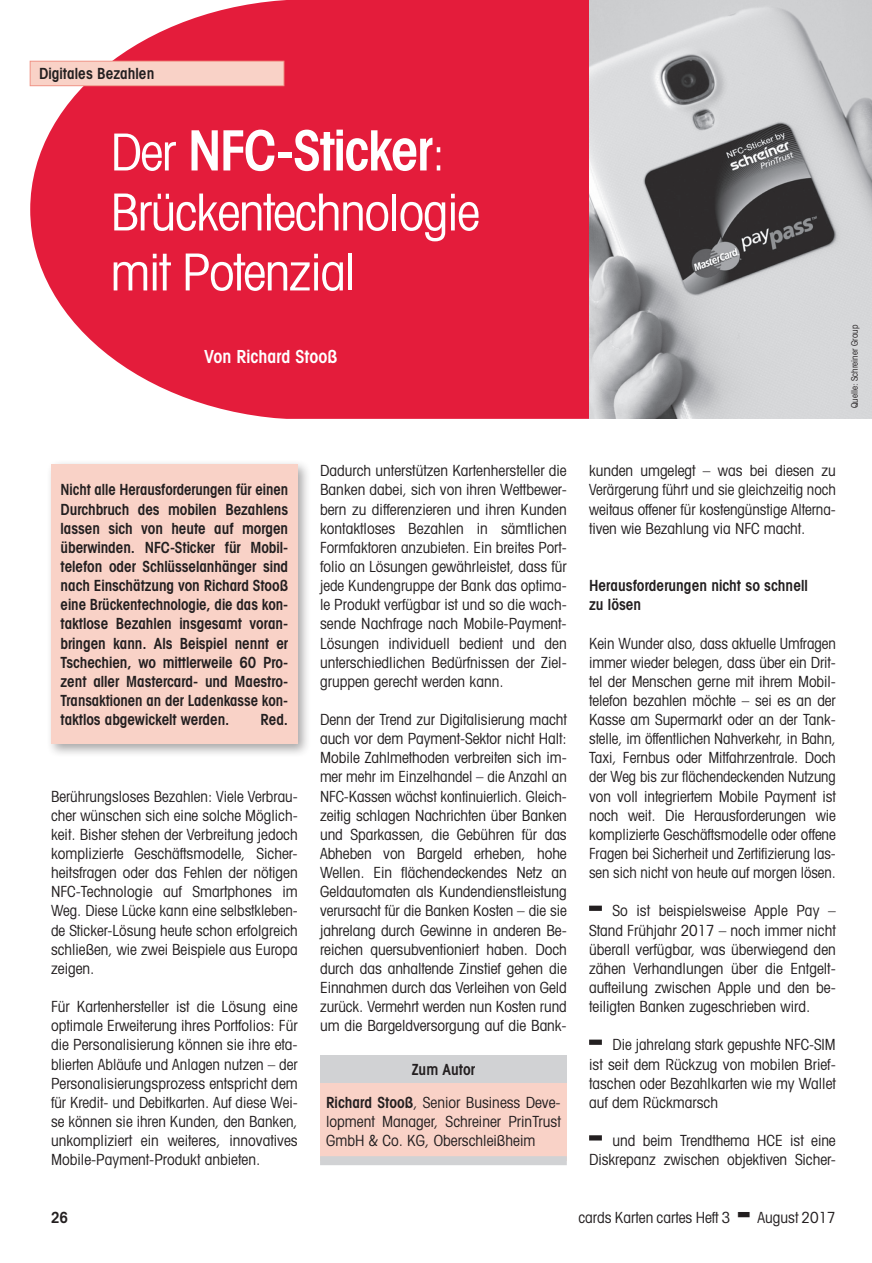
<style>
.page{position:relative;width:872px;height:1263px;background:#fff}
.page>*{position:absolute;margin:0;border:0;box-sizing:border-box;transform-origin:0 0}
.t1{font:600 condensed 55.5px "Avant Garde";letter-spacing:-.025em;color:#fff}
.t2{font:condensed 51px/60px "Avant Garde";letter-spacing:-.025em;color:#fff}
.t3{font:600 condensed 18px "Avant Garde";color:#fff}
.t4{font:condensed 15.3px/19.2px "Avant Garde";color:#231f20;text-align:justify}
.t5{font:600 condensed 15.3px/19.2px "Avant Garde";color:#231f20;text-align:justify}
.t6{font:condensed 9px "Avant Garde";color:#231f20}
.s1{font-weight:400;font-size:51px}
.s2{font-weight:600}
</style>
<div class="page">
<svg style="left:30px;top:0;width:559px;height:419px;background:#e6324e"></svg>
<div style="left:30px;top:61px;width:254px;height:25px;background:#f9d2c7"></div>
<div style="left:30px;top:61px;width:254px;height:25px;border:1px solid #f09588"></div>
<div style="left:46px;top:460px;width:265px;height:298px;background:#231f20;opacity:.4"></div>
<div style="left:51px;top:465px;width:247px;height:279px;background:#f9d2c7"></div>
<div style="left:320px;top:1078px;width:247px;height:82px;background:#f9d2c7"></div>
<div style="left:320px;top:1054px;width:247px;height:28px;background:#d1d2d4"></div>
<div style="left:320px;top:1156px;width:247px;height:9px;background:#d1d2d4"></div>
<div style="left:589px;top:906px;width:13px;height:5px;background:#231f20"></div>
<div style="left:589px;top:1039px;width:13px;height:6px;background:#231f20"></div>
<div style="left:589px;top:1135px;width:13px;height:5px;background:#231f20"></div>
<img style="left:589px;top:0;width:283px;height:419px">
<p class="t5" style="left:39px;top:64px;width:117px">Digitales Bezahlen</p>
<h1 class="t1" style="left:111px;top:117px;width:336px"><span class="s1">Der</span> NFC-Sticker<span class="s1">:</span></h1>
<h2 class="t2" style="left:111px;top:181px;width:371px">Brückentechnologie mit Potenzial</h2>
<p class="t3" style="left:204px;top:345px;width:135px">Von Richard Stooß</p>
<p class="t6" style="left:849px;top:408px;width:85px;rotate:-90deg">Quelle: Schreiner Group</p>
<p class="t5" style="left:61px;top:480px;width:229px">Nicht alle Herausforderungen für einen Durchbruch des mobilen Bezahlens lassen sich von heute auf morgen überwinden. NFC-Sticker für Mobil&shy;telefon oder Schlüsselanhänger sind nach Einschätzung von Richard Stooß eine Brückentechnologie, die das kon&shy;taktlose Bezahlen insgesamt voran&shy;bringen kann. Als Beispiel nennt er Tschechien, wo mittlerweile 60 Pro&shy;zent aller Mastercard- und Maestro-Transaktionen an der Ladenkasse kon&shy;taktlos abgewickelt werden.</p>
<p class="t5" style="left:260px;top:710px;width:29px">Red.</p>
<p class="t4" style="left:51px;top:786px;width:248px">Berührungsloses Bezahlen: Viele Verbrau&shy;cher wünschen sich eine solche Möglich&shy;keit. Bisher stehen der Verbreitung jedoch komplizierte Geschäftsmodelle, Sicher&shy;heitsfragen oder das Fehlen der nötigen NFC-Technologie auf Smartphones im Weg. Diese Lücke kann eine selbstkleben&shy;de Sticker-Lösung heute schon erfolgreich schließen, wie zwei Beispiele aus Europa zeigen.</p>
<p class="t4" style="left:51px;top:997px;width:248px">Für Kartenhersteller ist die Lösung eine optimale Erweiterung ihres Portfolios: Für die Personalisierung können sie ihre eta&shy;blierten Abläufe und Anlagen nutzen – der Personalisierungsprozess entspricht dem für Kredit- und Debitkarten. Auf diese Wei&shy;se können sie ihren Kunden, den Banken, unkompliziert ein weiteres, innovatives Mobile-Payment-Produkt anbieten.</p>
<p class="t4" style="left:320px;top:461px;width:248px">Dadurch unterstützen Kartenhersteller die Banken dabei, sich von ihren Wettbewer&shy;bern zu differenzieren und ihren Kunden kontaktloses Bezahlen in sämtlichen Formfaktoren anzubieten. Ein breites Port&shy;folio an Lösungen gewährleistet, dass für jede Kundengruppe der Bank das optima&shy;le Produkt verfügbar ist und so die wach&shy;sende Nachfrage nach Mobile-Payment-Lösungen individuell bedient und den unterschiedlichen Bedürfnissen der Ziel&shy;gruppen gerecht werden kann.</p>
<p class="t4" style="left:320px;top:709px;width:248px">Denn der Trend zur Digitalisierung macht auch vor dem Payment-Sektor nicht Halt:<br>Mobile Zahlmethoden verbreiten sich im&shy;mer mehr im Einzelhandel – die Anzahl an NFC-Kassen wächst kontinuierlich. Gleich&shy;zeitig schlagen Nachrichten über Banken und Sparkassen, die Gebühren für das Abheben von Bargeld erheben, hohe Wellen. Ein flächendeckendes Netz an Geldautomaten als Kundendienstleistung verursacht für die Banken Kosten – die sie jahrelang durch Gewinne in anderen Be&shy;reichen quersubventioniert haben. Doch durch das anhaltende Zinstief gehen die Einnahmen durch das Verleihen von Geld zurück. Vermehrt werden nun Kosten rund um die Bargeldversorgung auf die Bank-</p>
<p class="t5" style="left:412px;top:1059px;width:65px">Zum Autor</p>
<p class="t4" style="left:326px;top:1092px;width:236px"><span class="s2">Richard Stooß</span>, Senior Business Deve&shy;lopment Manager, Schreiner PrinTrust GmbH &amp; Co. KG, Oberschleißheim</p>
<p class="t4" style="left:589px;top:461px;width:248px">kunden umgelegt – was bei diesen zu Verärgerung führt und sie gleichzeitig noch weitaus offener für kostengünstige Alterna&shy;tiven wie Bezahlung via NFC macht.</p>
<p class="t5" style="left:589px;top:576px;width:220px">Herausforderungen nicht so schnell zu lösen</p>
<p class="t4" style="left:589px;top:633px;width:248px">Kein Wunder also, dass aktuelle Umfragen immer wieder belegen, dass über ein Drit&shy;tel der Menschen gerne mit ihrem Mobil&shy;telefon bezahlen möchte – sei es an der Kasse am Supermarkt oder an der Tank&shy;stelle, im öffentlichen Nahverkehr, in Bahn, Taxi, Fernbus oder Mitfahrzentrale. Doch der Weg bis zur flächendeckenden Nutzung von voll integriertem Mobile Payment ist noch weit. Die Herausforderungen wie komplizierte Geschäftsmodelle oder offene Fragen bei Sicherheit und Zertifizierung las&shy;sen sich nicht von heute auf morgen lösen.</p>
<p class="t4" style="left:589px;top:901px;width:248px;text-indent:23px">So ist beispielsweise Apple Pay – Stand Frühjahr 2017 – noch immer nicht überall verfügbar, was überwiegend den zähen Verhandlungen über die Entgelt&shy;aufteilung zwischen Apple und den be&shy;teiligten Banken zugeschrieben wird.</p>
<p class="t4" style="left:589px;top:1035px;width:248px;text-indent:23px">Die jahrelang stark gepushte NFC-SIM ist seit dem Rückzug von mobilen Brief&shy;taschen oder Bezahlkarten wie my Wallet auf dem Rückmarsch</p>
<p class="t4" style="left:589px;top:1130px;width:248px;text-align:right">und beim Trendthema HCE ist eine<br>Diskrepanz zwischen objektiven Sicher-</p>
<p class="t5" style="left:51px;top:1207px;width:19px">26</p>
<p class="t4" style="left:578px;top:1207px;width:154px">cards Karten cartes Heft 3</p>
<p class="t4" style="left:757px;top:1207px;width:80px">August 2017</p>
</div>
